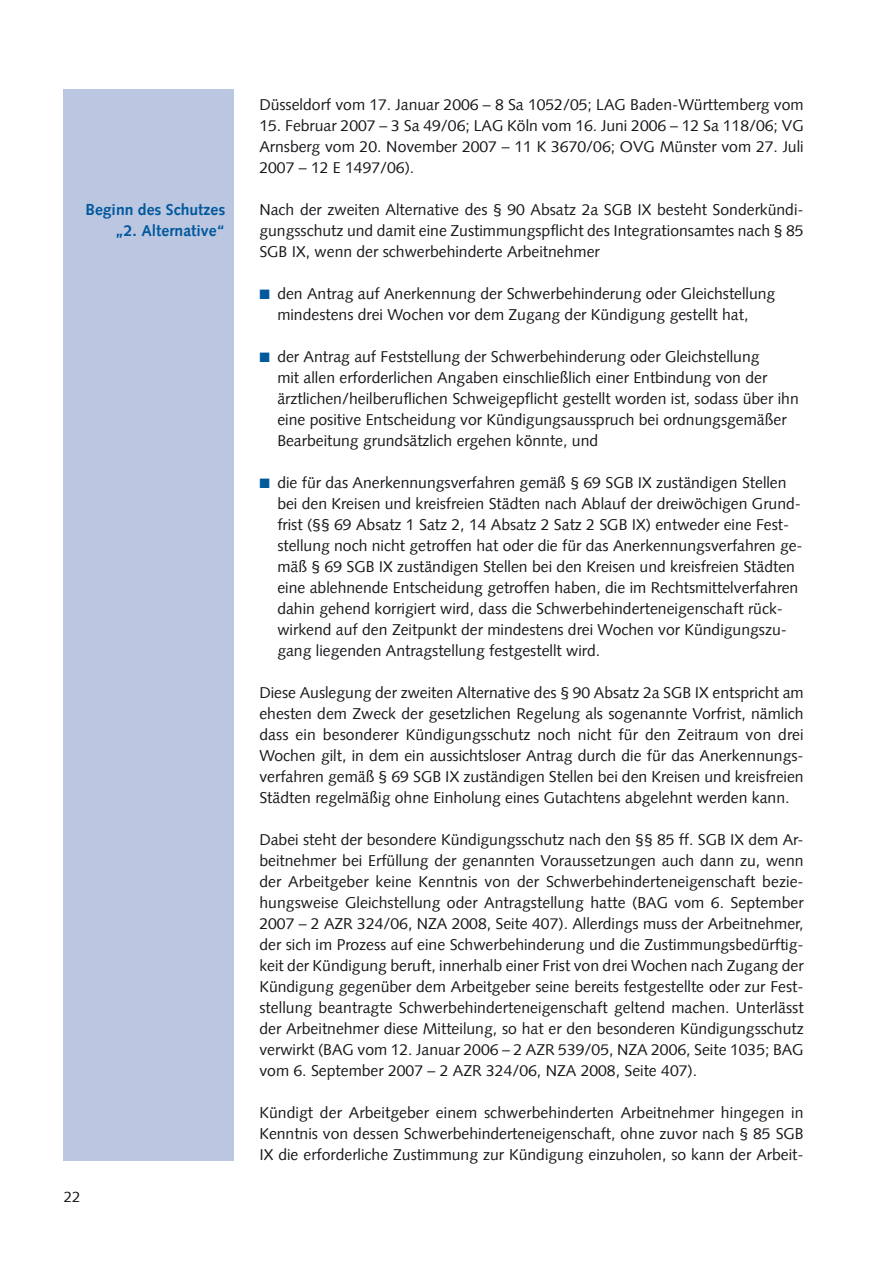
<style>
.page{position:relative;width:893px;height:1263px;background:#fff}
.page>*{position:absolute;margin:0;border:0;box-sizing:border-box;transform-origin:0 0}
.t1{font:15.75px/21px "Syntax Com";color:#1a171c;text-align:justify}
.t2{font:700 15.75px/21px "Syntax Com";color:#00589d;text-align:right}
.t3{font:15px "Syntax Com";color:#1a171c}
.s1{color:#00589d}
</style>
<div class="page">
<div style="left:64px;top:89px;width:170px;height:1072px;background:#bbc6e0"></div>
<p class="t2" style="left:85px;top:201px;width:141px">Beginn des Schutzes „2. Alternative“</p>
<p class="t3" style="left:64px;top:1191px;width:18px">22</p>
<p class="t1" style="left:259px;top:96px;width:546px">Düsseldorf vom 17. Januar 2006 – 8 Sa 1052/05; LAG Baden-Württemberg vom</p>
<p class="t1" style="left:259px;top:117px;width:546px">15. Februar 2007 – 3 Sa 49/06; LAG Köln vom 16. Juni 2006 – 12 Sa 118/06; VG Arnsberg vom 20. November 2007 – 11 K 3670/06; OVG Münster vom 27. Juli 2007 – 12 E 1497/06).</p>
<p class="t1" style="left:259px;top:201px;width:546px">Nach der zweiten Alternative des § 90 Absatz 2a SGB IX besteht Sonderkündi&shy;gungsschutz und damit eine Zustimmungspflicht des Integrationsamtes nach § 85<br>SGB IX, wenn der schwerbehinderte Arbeitnehmer</p>
<p class="t1" style="left:259px;top:285px;width:517px;text-align:center"><span class="s1">◾</span> den Antrag auf Anerkennung der Schwerbehinderung oder Gleichstellung mindestens drei Wochen vor dem Zugang der Kündigung gestellt hat,</p>
<p class="t1" style="left:277px;top:348px;width:523px;text-align:left;text-indent:-18px"><span class="s1">◾</span> der Antrag auf Feststellung der Schwerbehinderung oder Gleichstellung<br>mit allen erforderlichen Angaben einschließlich einer Entbindung von der ärztlichen/heilberuflichen Schweigepflicht gestellt worden ist, sodass über ihn eine positive Entscheidung vor Kündigungsausspruch bei ordnungsgemäßer Bearbeitung grundsätzlich ergehen könnte, und</p>
<p class="t1" style="left:277px;top:474px;width:527px;text-align:left;text-indent:-18px"><span class="s1">◾</span> die für das Anerkennungsverfahren gemäß § 69 SGB IX zuständigen Stellen bei den Kreisen und kreisfreien Städten nach Ablauf der dreiwöchigen Grund&shy;frist (§§ 69 Absatz 1 Satz 2, 14 Absatz 2 Satz 2 SGB IX) entweder eine Fest&shy;stellung noch nicht getroffen hat oder die für das Anerkennungsverfahren ge&shy;mäß § 69 SGB IX zuständigen Stellen bei den Kreisen und kreisfreien Städten eine ablehnende Entscheidung getroffen haben, die im Rechtsmittelverfahren dahin gehend korrigiert wird, dass die Schwerbehinderteneigenschaft rück&shy;wirkend auf den Zeitpunkt der mindestens drei Wochen vor Kündigungszu&shy;gang liegenden Antragstellung festgestellt wird.</p>
<p class="t1" style="left:259px;top:684px;width:546px">Diese Auslegung der zweiten Alternative des § 90 Absatz 2a SGB IX entspricht am ehesten dem Zweck der gesetzlichen Regelung als sogenannte Vorfrist, nämlich dass ein besonderer Kündigungsschutz noch nicht für den Zeitraum von drei Wochen gilt, in dem ein aussichtsloser Antrag durch die für das Anerkennungs&shy;verfahren gemäß § 69 SGB IX zuständigen Stellen bei den Kreisen und kreisfreien Städten regelmäßig ohne Einholung eines Gutachtens abgelehnt werden kann.</p>
<p class="t1" style="left:259px;top:831px;width:546px">Dabei steht der besondere Kündigungsschutz nach den §§ 85 ff. SGB IX dem Ar&shy;beitnehmer bei Erfüllung der genannten Voraussetzungen auch dann zu, wenn der Arbeitgeber keine Kenntnis von der Schwerbehinderteneigenschaft bezie&shy;hungsweise Gleichstellung oder Antragstellung hatte (BAG vom 6. September 2007 – 2 AZR 324/06, NZA 2008, Seite 407). Allerdings muss der Arbeitnehmer, der sich im Prozess auf eine Schwerbehinderung und die Zustimmungsbedürftig&shy;keit der Kündigung beruft, innerhalb einer Frist von drei Wochen nach Zugang der Kündigung gegenüber dem Arbeitgeber seine bereits festgestellte oder zur Fest&shy;stellung beantragte Schwerbehinderteneigenschaft geltend machen. Unterlässt der Arbeitnehmer diese Mitteilung, so hat er den besonderen Kündigungsschutz verwirkt (BAG vom 12. Januar 2006 – 2 AZR 539/05, NZA 2006, Seite 1035; BAG vom 6. September 2007 – 2 AZR 324/06, NZA 2008, Seite 407).</p>
<p class="t1" style="left:259px;top:1104px;width:546px">Kündigt der Arbeitgeber einem schwerbehinderten Arbeitnehmer hingegen in Kenntnis von dessen Schwerbehinderteneigenschaft, ohne zuvor nach § 85 SGB IX die erforderliche Zustimmung zur Kündigung einzuholen, so kann der Arbeit-</p>
</div>
